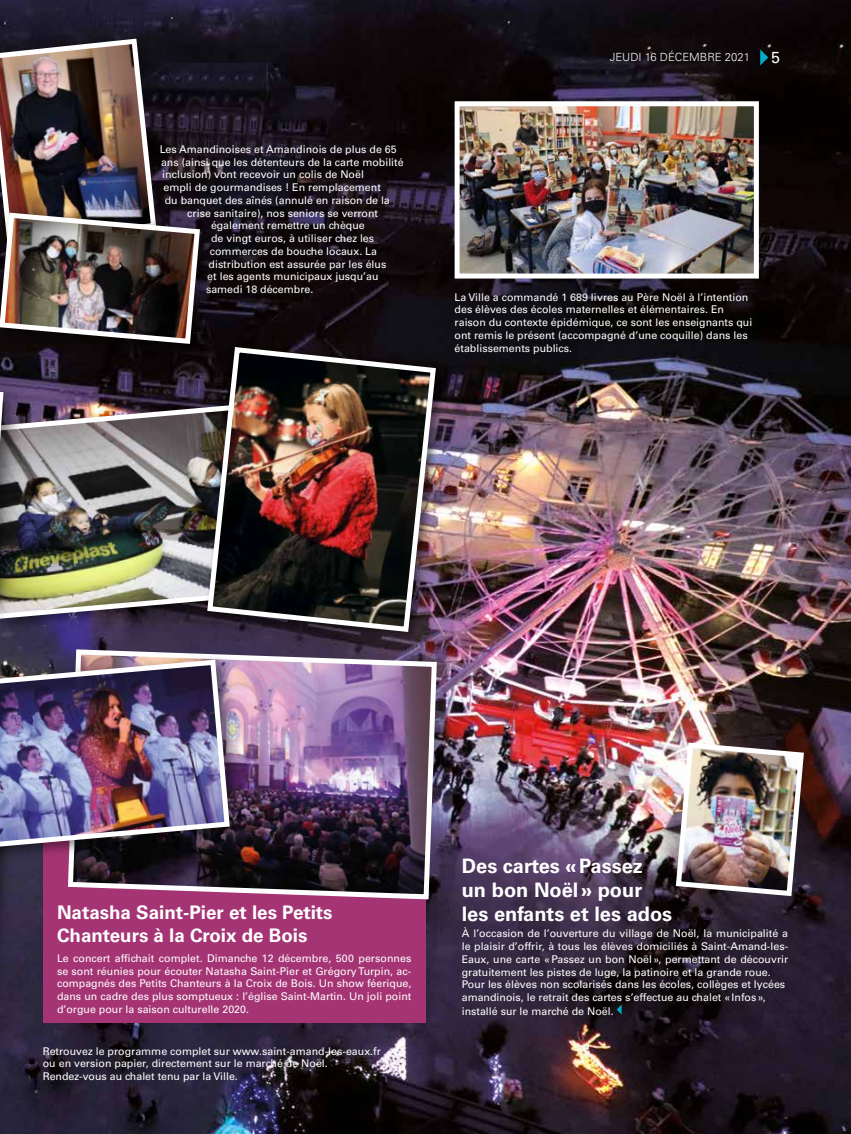
<style>
.page{position:relative;width:851px;height:1134px;background:#fff}
.page>*{position:absolute;margin:0;border:0;box-sizing:border-box;transform-origin:0 0}
.t1{font:700 20px/24px "Univers LT";color:#fff}
.t2{font:700 18.75px/22.5px "Univers LT";color:#fff}
.t3{font:16px "Univers LT";color:#fff}
.t4{font:300 11.25px "Univers LT";color:#fff}
.t5{font:10.62px/12.8px "Univers LT";color:#fff}
</style>
<div class="page">
<img style="left:0;top:0;width:850px;height:1134px">
<svg style="left:760px;top:49px;width:8px;height:16px"></svg>
<img style="left:460px;top:107px;width:292px;height:166px">
<div style="left:454px;top:101px;width:304px;height:178px;border:5px solid #fff"></div>
<svg style="left:616px;top:1004px;width:5px;height:10px"></svg>
<img style="left:673px;top:740px;width:133px;height:159px">
<div style="left:0;top:206px;width:217px;height:153px;background:#000;opacity:.5"></div>
<img style="left:0;top:36px;width:203px;height:311px">
<div style="left:0;top:779px;width:17px;height:329px;background:#302941"></div>
<svg style="left:0;top:863px;width:3px;height:232px"></svg>
<div style="left:43px;top:709px;width:382px;height:314px;background:#a53474"></div>
<img style="left:65px;top:647px;width:374px;height:255px">
<div style="left:0;top:653px;width:247px;height:210px;background:#000;opacity:.5"></div>
<img style="left:0;top:657px;width:232px;height:194px">
<div style="left:0;top:398px;width:269px;height:239px;background:#000;opacity:.5"></div>
<img style="left:26px;top:402px;width:178px;height:222px">
<div style="left:204px;top:342px;width:243px;height:300px;background:#000;opacity:.5"></div>
<img style="left:204px;top:344px;width:234px;height:291px">
<div style="left:0;top:362px;width:26px;height:265px;background:#000;opacity:.5"></div>
<svg style="left:0;top:368px;width:7px;height:243px"></svg>
<p class="t5" style="left:160px;top:143px;width:238px">Les Amandinoises et Amandinois de plus de 65</p>
<p class="t5" style="left:161px;top:155px;width:244px">ans (ainsi que les détenteurs de la carte mobilité</p>
<p class="t5" style="left:162px;top:168px;width:203px">inclusion) vont recevoir un colis de Noël</p>
<p class="t5" style="left:163px;top:181px;width:219px">empli de gourmandises ! En remplacement</p>
<p class="t5" style="left:165px;top:194px;width:226px">du banquet des aînés (annulé en raison de la</p>
<p class="t5" style="left:187px;top:206px;width:192px">crise sanitaire), nos seniors se verront</p>
<p class="t5" style="left:211px;top:219px;width:155px">également remettre un chèque</p>
<p class="t5" style="left:211px;top:232px;width:165px">de vingt euros, à utiliser chez les</p>
<p class="t5" style="left:210px;top:245px;width:169px">commerces de bouche locaux. La</p>
<p class="t5" style="left:208px;top:257px;width:179px">distribution est assurée par les élus</p>
<p class="t5" style="left:207px;top:270px;width:173px">et les agents municipaux jusqu’au</p>
<p class="t5" style="left:206px;top:283px;width:109px">samedi 18 décembre.</p>
<p class="t4" style="left:609px;top:50px;width:142px">JEUDI 16 DÉCEMBRE 2021</p>
<h3 class="t3" style="left:771px;top:48px;width:10px">5</h3>
<p class="t5" style="left:454px;top:290px;width:299px">La Ville a commandé 1 689 livres au Père Noël à l’intention des élèves des écoles maternelles et élémentaires. En raison du contexte épidémique, ce sont les enseignants qui ont remis le présent (accompagné d’une coquille) dans les établissements publics.</p>
<h2 class="t2" style="left:57px;top:902px;width:277px">Natasha Saint-Pier et les Petits<br>Chanteurs à la Croix de Bois</h2>
<p class="t5" style="left:57px;top:952px;width:356px;text-align:justify">Le concert affichait complet. Dimanche 12 décembre, 500 personnes se sont réunies pour écouter Natasha Saint-Pier et Grégory Turpin, ac&shy;compagnés des Petits Chanteurs à la Croix de Bois. Un show féerique, dans un cadre des plus somptueux : l’église Saint-Martin. Un joli point d’orgue pour la saison culturelle 2020.</p>
<p class="t5" style="left:43px;top:1044px;width:339px">Retrouvez le programme complet sur www.saint-amand-les-eaux.fr ou en version papier, directement sur le marché de Noël.<br>Rendez-vous au chalet tenu par la Ville.</p>
<h1 class="t1" style="left:461px;top:854px;width:212px">Des cartes «Passez un bon Noël» pour les enfants et les ados</h1>
<p class="t5" style="left:461px;top:927px;width:328px">À l’occasion de l’ouverture du village de Noël, la municipalité a le plaisir d’offrir, à tous les élèves domiciliés à Saint-Amand-les-Eaux, une carte «Passez un bon Noël», permettant de découvrir gratuitement les pistes de luge, la patinoire et la grande roue.<br>Pour les élèves non scolarisés dans les écoles, collèges et lycées amandinois, le retrait des cartes s’effectue au chalet «Infos», installé sur le marché de Noël.</p>
</div>
